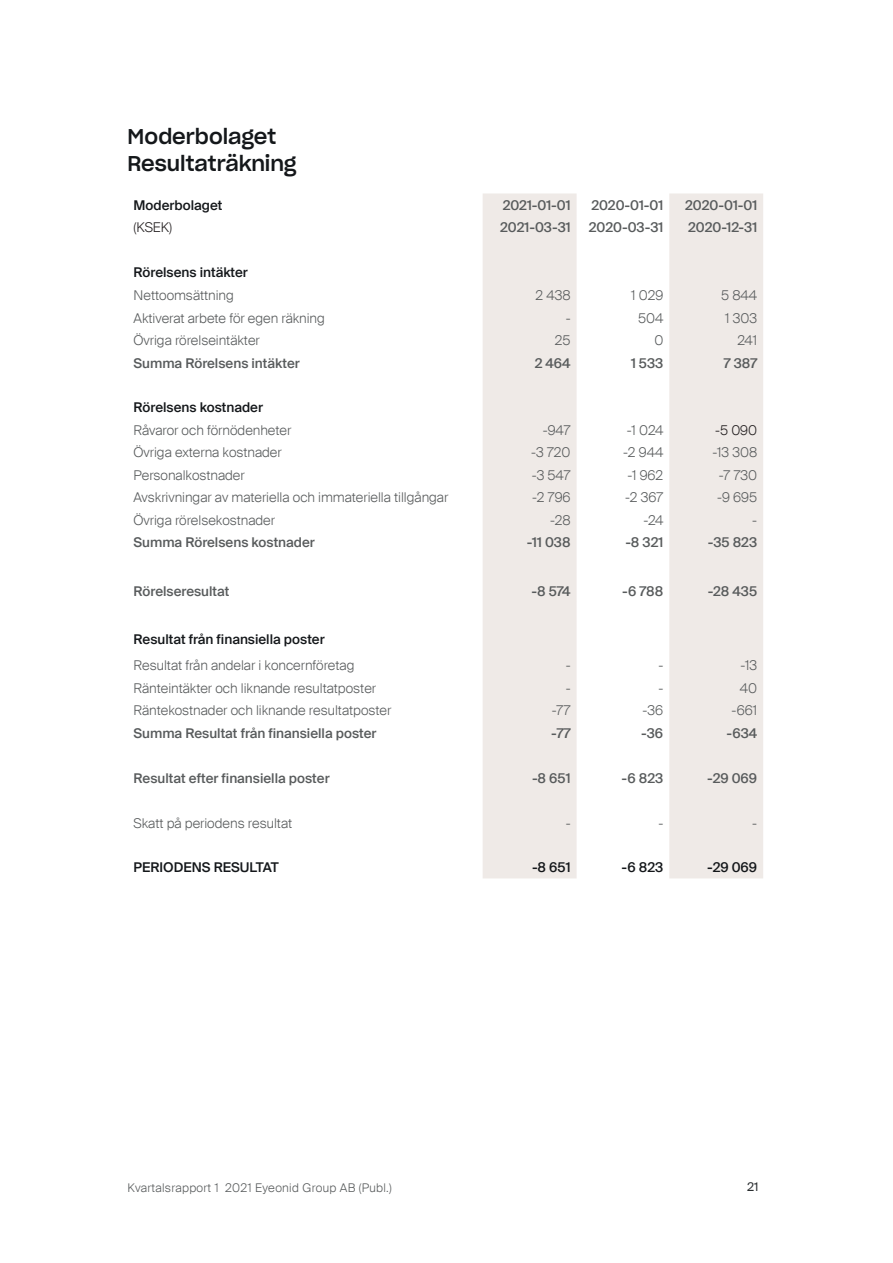
<style>
.page{position:relative;width:893px;height:1263px;background:#fff}
.page>*{position:absolute;margin:0;border:0;box-sizing:border-box;transform-origin:0 0}
.t1{font:21px "Sharp Grotesk Medium 20";color:#14171a}
.t2{font:300 13.5px "Suisse Intl";color:#585b5c}
.t3{font:500 13.5px "Suisse Intl";color:#585b5c}
.t4{font:500 13.5px "Suisse Intl";color:#14171a}
.t5{font:300 13.5px "Suisse Intl";color:#231f20}
.t6{font:300 12px "Suisse Intl";letter-spacing:.025em;color:#585b5c}
.t7{font:12px "Suisse Intl";color:#2a2e30}
</style>
<div class="page">
<svg style="left:483px;top:193px;width:280px;height:685px;fill:#efeae7"></svg>
<p class="t1" style="left:128px;top:119px;width:150px">Moderbolaget</p>
<p class="t1" style="left:128px;top:146px;width:171px">Resultaträkning</p>
<p class="t4" style="left:134px;top:197px;width:90px">Moderbolaget</p>
<p class="t3" style="left:503px;top:197px;width:69px">2021-01-01</p>
<p class="t3" style="left:591px;top:197px;width:73px">2020-01-01</p>
<p class="t3" style="left:685px;top:197px;width:73px">2020-01-01</p>
<p class="t5" style="left:134px;top:220px;width:40px">(KSEK)</p>
<p class="t3" style="left:500px;top:220px;width:72px">2021-03-31</p>
<p class="t3" style="left:589px;top:220px;width:76px">2020-03-31</p>
<p class="t3" style="left:688px;top:220px;width:70px">2020-12-31</p>
<p class="t4" style="left:134px;top:265px;width:116px">Rörelsens intäkter</p>
<p class="t2" style="left:134px;top:287px;width:102px">Nettoomsättning</p>
<p class="t2" style="left:536px;top:287px;width:37px">2 438</p>
<p class="t2" style="left:631px;top:287px;width:34px">1 029</p>
<p class="t2" style="left:721px;top:287px;width:37px">5 844</p>
<p class="t2" style="left:134px;top:310px;width:193px">Aktiverat arbete för egen räkning</p>
<p class="t2" style="left:566px;top:310px;width:6px">-</p>
<p class="t2" style="left:638px;top:310px;width:27px">504</p>
<p class="t2" style="left:725px;top:310px;width:33px">1 303</p>
<p class="t2" style="left:134px;top:332px;width:128px">Övriga rörelseintäkter</p>
<p class="t2" style="left:555px;top:332px;width:17px">25</p>
<p class="t2" style="left:654px;top:332px;width:10px">0</p>
<p class="t2" style="left:737px;top:332px;width:21px">241</p>
<p class="t3" style="left:134px;top:355px;width:168px">Summa Rörelsens intäkter</p>
<p class="t3" style="left:535px;top:355px;width:37px">2 464</p>
<p class="t3" style="left:631px;top:355px;width:34px">1 533</p>
<p class="t3" style="left:724px;top:355px;width:35px">7 387</p>
<p class="t4" style="left:134px;top:400px;width:131px">Rörelsens kostnader</p>
<p class="t2" style="left:134px;top:422px;width:159px">Råvaror och förnödenheter</p>
<p class="t2" style="left:543px;top:422px;width:29px">-947</p>
<p class="t2" style="left:627px;top:422px;width:38px">-1 024</p>
<p class="t5" style="left:715px;top:422px;width:43px">-5 090</p>
<p class="t2" style="left:134px;top:445px;width:150px">Övriga externa kostnader</p>
<p class="t2" style="left:531px;top:445px;width:41px">-3 720</p>
<p class="t2" style="left:623px;top:445px;width:42px">-2 944</p>
<p class="t2" style="left:712px;top:445px;width:46px">-13 308</p>
<p class="t2" style="left:134px;top:467px;width:113px">Personalkostnader</p>
<p class="t2" style="left:532px;top:467px;width:40px">-3 547</p>
<p class="t2" style="left:628px;top:467px;width:37px">-1 962</p>
<p class="t2" style="left:719px;top:467px;width:40px">-7 730</p>
<p class="t2" style="left:134px;top:490px;width:316px">Avskrivningar av materiella och immateriella tillgångar</p>
<p class="t2" style="left:532px;top:490px;width:40px">-2 796</p>
<p class="t2" style="left:625px;top:490px;width:40px">-2 367</p>
<p class="t2" style="left:717px;top:490px;width:41px">-9 695</p>
<p class="t2" style="left:134px;top:512px;width:143px">Övriga rörelsekostnader</p>
<p class="t2" style="left:550px;top:512px;width:22px">-28</p>
<p class="t2" style="left:643px;top:512px;width:21px">-24</p>
<p class="t2" style="left:752px;top:512px;width:6px">-</p>
<p class="t3" style="left:134px;top:535px;width:183px">Summa Rörelsens kostnader</p>
<p class="t3" style="left:527px;top:535px;width:45px">-11 038</p>
<p class="t3" style="left:625px;top:535px;width:39px">-8 321</p>
<p class="t3" style="left:708px;top:535px;width:51px">-35 823</p>
<p class="t3" style="left:134px;top:583px;width:97px">Rörelseresultat</p>
<p class="t3" style="left:532px;top:583px;width:40px">-8 574</p>
<p class="t3" style="left:622px;top:583px;width:43px">-6 788</p>
<p class="t3" style="left:708px;top:583px;width:51px">-28 435</p>
<p class="t4" style="left:134px;top:632px;width:193px">Resultat från finansiella poster</p>
<p class="t2" style="left:134px;top:658px;width:222px">Resultat från andelar i koncernföretag</p>
<p class="t2" style="left:566px;top:658px;width:6px">-</p>
<p class="t2" style="left:658px;top:658px;width:6px">-</p>
<p class="t2" style="left:741px;top:658px;width:18px">-13</p>
<p class="t2" style="left:134px;top:680px;width:244px">Ränteintäkter och liknande resultatposter</p>
<p class="t2" style="left:566px;top:680px;width:6px">-</p>
<p class="t2" style="left:658px;top:680px;width:6px">-</p>
<p class="t2" style="left:740px;top:680px;width:19px">40</p>
<p class="t2" style="left:134px;top:703px;width:259px">Räntekostnader och liknande resultatposter</p>
<p class="t2" style="left:552px;top:703px;width:20px">-77</p>
<p class="t2" style="left:643px;top:703px;width:22px">-36</p>
<p class="t2" style="left:732px;top:703px;width:27px">-661</p>
<p class="t3" style="left:134px;top:725px;width:245px">Summa Resultat från finansiella poster</p>
<p class="t3" style="left:551px;top:725px;width:21px">-77</p>
<p class="t3" style="left:641px;top:725px;width:24px">-36</p>
<p class="t3" style="left:726px;top:725px;width:32px">-634</p>
<p class="t3" style="left:134px;top:770px;width:198px">Resultat efter finansiella poster</p>
<p class="t3" style="left:532px;top:770px;width:40px">-8 651</p>
<p class="t3" style="left:622px;top:770px;width:43px">-6 823</p>
<p class="t3" style="left:707px;top:770px;width:51px">-29 069</p>
<p class="t2" style="left:134px;top:815px;width:160px">Skatt på periodens resultat</p>
<p class="t2" style="left:566px;top:815px;width:6px">-</p>
<p class="t2" style="left:658px;top:815px;width:6px">-</p>
<p class="t2" style="left:752px;top:815px;width:6px">-</p>
<p class="t4" style="left:134px;top:860px;width:147px">PERIODENS RESULTAT</p>
<p class="t4" style="left:532px;top:860px;width:40px">-8 651</p>
<p class="t4" style="left:622px;top:860px;width:43px">-6 823</p>
<p class="t4" style="left:707px;top:860px;width:51px">-29 069</p>
<p class="t6" style="left:128px;top:1180px;width:266px">Kvartalsrapport 1 2021 Eyeonid Group AB (Publ.)</p>
<p class="t7" style="left:747px;top:1180px;width:13px">21</p>
</div>
